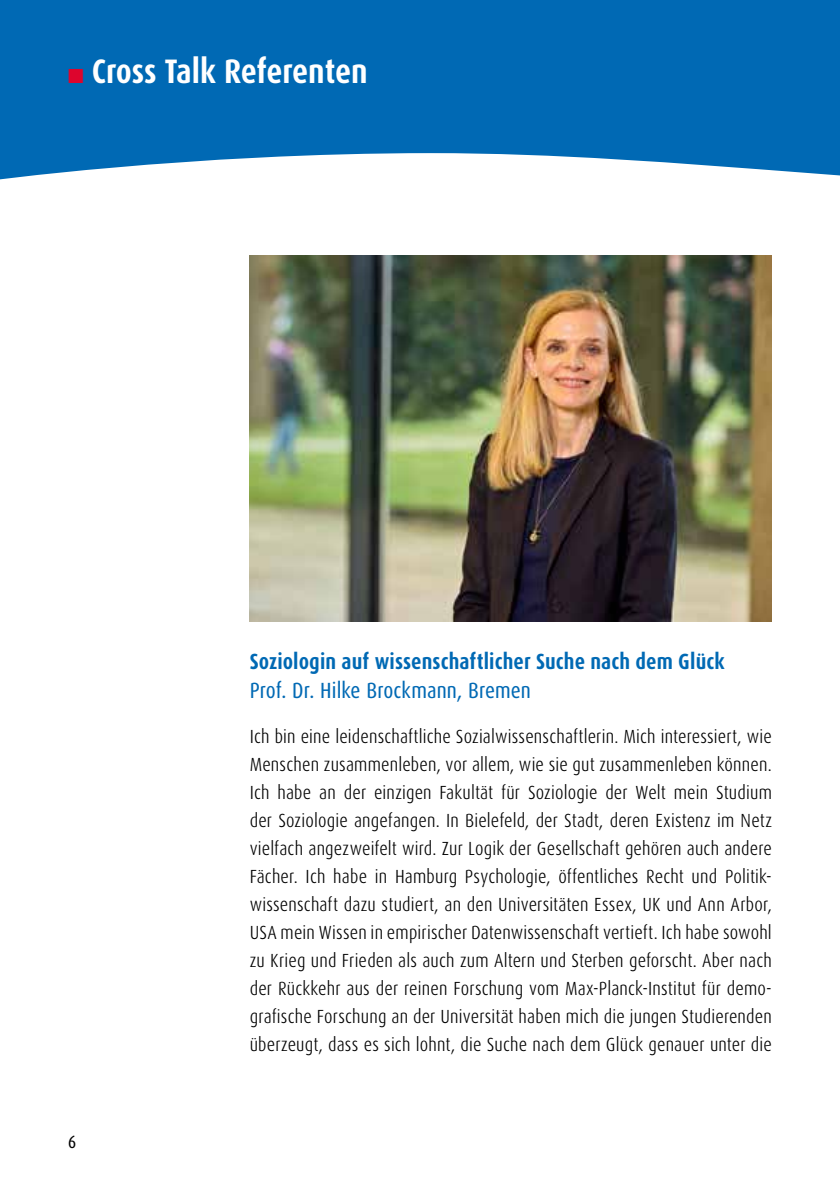
<style>
.page{position:relative;width:840px;height:1191px;background:#fff}
.page>*{position:absolute;margin:0;border:0;box-sizing:border-box;transform-origin:0 0}
.t1{font:700 34px "Dax Condensed";color:#fff}
.t2{font:700 22px "Dax Condensed";letter-spacing:.005em;color:#0069b4}
.t3{font:22px "Dax Condensed";letter-spacing:.005em;color:#0069b4}
.t4{font:300 19px/28px "Dax Condensed";letter-spacing:.01em;color:#000;text-align:justify}
.t5{font:18px "Dax Condensed";color:#000}
.s1{color:#dd052d}
</style>
<div class="page">
<svg style="left:0;top:0;width:839px;height:180px;background:#1977bb"></svg>
<img style="left:249px;top:255px;width:522px;height:366px">
<h1 class="t1" style="left:68px;top:53px;width:301px"><span class="s1">■</span> Cross Talk Referenten</h1>
<p class="t5" style="left:68px;top:1132px;width:10px">6</p>
<p class="t2" style="left:249px;top:649px;width:476px">Soziologin auf wissenschaftlicher Suche nach dem Glück</p>
<p class="t3" style="left:249px;top:678px;width:282px">Prof. Dr. Hilke Brockmann, Bremen</p>
<p class="t4" style="left:249px;top:722px;width:523px">Ich bin eine leidenschaftliche Sozialwissenschaftlerin. Mich interessiert, wie Menschen zusammenleben, vor allem, wie sie gut zusammenleben können.<br>Ich habe an der einzigen Fakultät für Soziologie der Welt mein Studium der Soziologie angefangen. In Bielefeld, der Stadt, deren Existenz im Netz vielfach angezweifelt wird. Zur Logik der Gesellschaft gehören auch andere Fächer. Ich habe in Hamburg Psychologie, öffentliches Recht und Politik&shy;wissenschaft dazu studiert, an den Universitäten Essex, UK und Ann Arbor, USA mein Wissen in empirischer Datenwissenschaft vertieft. Ich habe sowohl zu Krieg und Frieden als auch zum Altern und Sterben geforscht. Aber nach der Rückkehr aus der reinen Forschung vom Max-Planck-Institut für demo&shy;grafische Forschung an der Universität haben mich die jungen Studierenden überzeugt, dass es sich lohnt, die Suche nach dem Glück genauer unter die</p>
</div>
